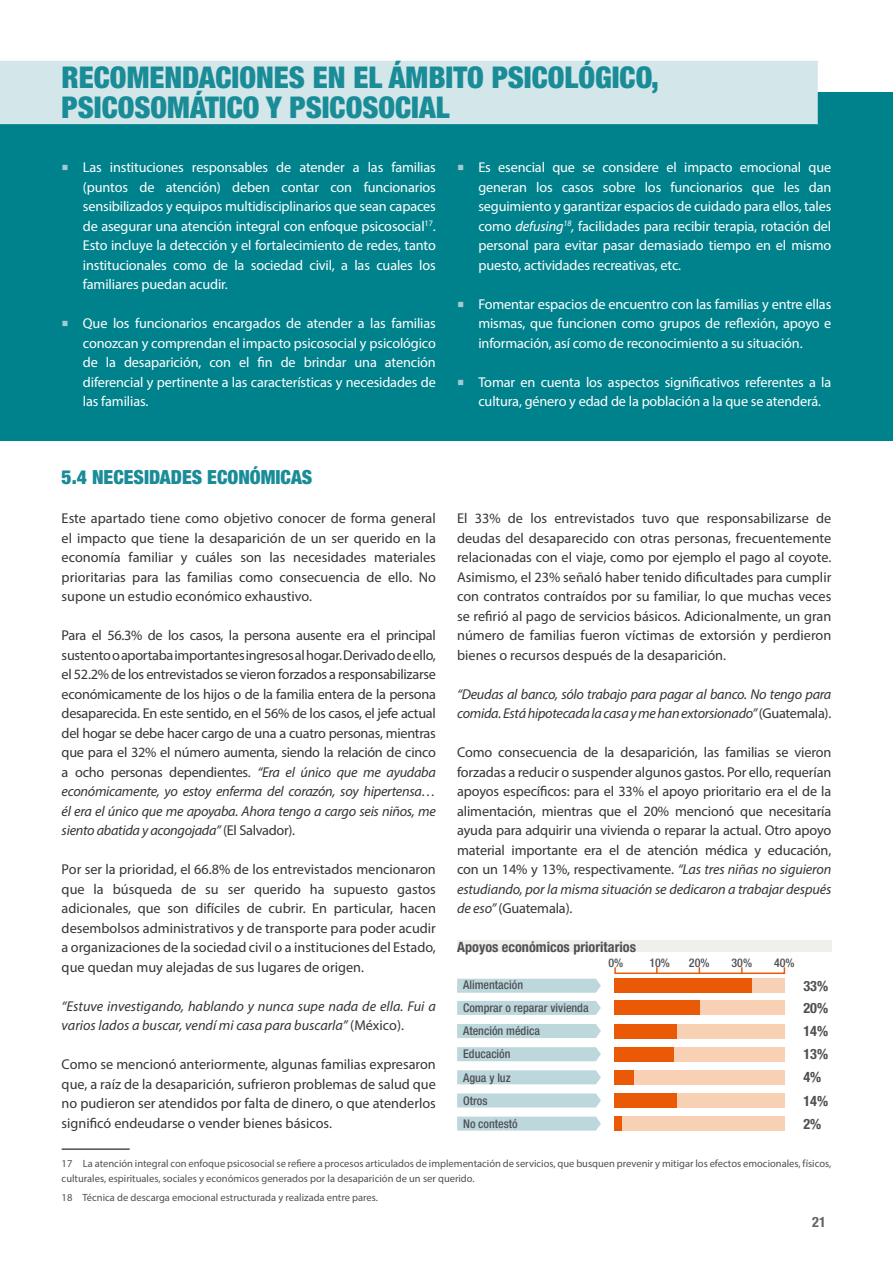
<style>
.page{position:relative;width:893px;height:1263px;background:#fff}
.page>*{position:absolute;margin:0;border:0;box-sizing:border-box;transform-origin:0 0}
.t1{font:900 condensed 30px "Helvetica Neue LT Std";color:#198c97}
.t2{font:900 condensed 19.5px "Helvetica Neue LT Std";color:#198c97}
.t3{font:14.25px/19.5px "Myriad Pro";color:#373437;text-align:justify}
.t4{font:14.25px/19.5px "Myriad Pro";letter-spacing:-.01em;color:#fff;text-align:justify}
.t5{font:italic 14.25px/19.5px "Myriad Pro";letter-spacing:-.015em;color:#373437}
.t6{font:700 condensed 14.25px "Helvetica Neue LT Std";color:#504f53}
.t7{font:700 condensed 14.25px "Helvetica Neue LT Std";color:#636267}
.t8{font:500 condensed 12px "Helvetica Neue LT Std";color:#504f53}
.t9{font:10.5px/15px "Myriad Pro";color:#504f53}
.s1{font-family:"Minion Pro";font-size:18px;color:#a4cad1}
.s2{font-style:italic}
.s3{font-style:normal}
</style>
<div class="page">
<svg style="left:457px;top:1093px;width:144px;height:14px;background:#bfd9de"></svg>
<div style="left:614px;top:1093px;width:170px;height:14px;background:#f8d1b4"></div>
<div style="left:614px;top:1093px;width:63px;height:14px;background:#ea5a06"></div>
<div style="left:0;top:92px;width:893px;height:349px;background:#00828d"></div>
<div style="left:0;top:61px;width:818px;height:63px;background:#d3e6e9"></div>
<hr style="left:62px;top:1148px;width:68px;height:2px;background:#504f53">
<div style="left:457px;top:940px;width:374px;height:12px;background:#f1efec"></div>
<svg style="left:457px;top:979px;width:144px;height:14px;background:#bed9de"></svg>
<div style="left:614px;top:979px;width:170px;height:14px;background:#f8d1b4"></div>
<div style="left:614px;top:979px;width:138px;height:14px;background:#ea5a06"></div>
<div style="left:457px;top:1001px;width:144px;height:14px;background:#bcd8dd"></div>
<div style="left:614px;top:1001px;width:170px;height:14px;background:#f8d1b4"></div>
<div style="left:614px;top:1001px;width:86px;height:14px;background:#ea5a06"></div>
<div style="left:457px;top:1024px;width:144px;height:14px;background:#bcd8dd"></div>
<div style="left:614px;top:1024px;width:170px;height:14px;background:#f8d1b4"></div>
<div style="left:614px;top:1024px;width:63px;height:14px;background:#ea5a06"></div>
<svg style="left:457px;top:1047px;width:144px;height:14px;background:#bed9de"></svg>
<div style="left:614px;top:1047px;width:170px;height:14px;background:#f8d1b4"></div>
<div style="left:614px;top:1047px;width:60px;height:14px;background:#ea5a06"></div>
<svg style="left:457px;top:1070px;width:144px;height:14px;background:#bed9de"></svg>
<div style="left:614px;top:1070px;width:170px;height:14px;background:#f8d1b4"></div>
<div style="left:614px;top:1070px;width:20px;height:14px;background:#ea5a06"></div>
<svg style="left:457px;top:1116px;width:144px;height:15px;background:#c1dbdf"></svg>
<div style="left:614px;top:1116px;width:170px;height:15px;background:#f8d1b4"></div>
<div style="left:614px;top:1116px;width:8px;height:15px;background:#ea5a06"></div>
<div style="left:614px;top:966px;width:171px;height:8px;border:2px solid #ea5a06"></div>
<h1 class="t1" style="left:62px;top:59px;width:82px">RECOMENDACI</h1>
<h1 class="t1" style="left:239px;top:59px;width:340px">ONES EN EL ÁMBITO PSICOLÓGIC</h1>
<h1 class="t1" style="left:636px;top:59px;width:25px">O,</h1>
<h1 class="t1" style="left:62px;top:89px;width:122px">PSICOSOMÁTIC</h1>
<h1 class="t1" style="left:243px;top:89px;width:167px">O Y PSICOSOCIAL</h1>
<p class="t4" style="left:83px;top:158px;width:354px;text-indent:-21px"><span class="s1">■</span> Las instituciones responsables de atender a las familias (puntos de atención) deben contar con funcionarios sensibilizados y equipos multidisciplinarios que sean capaces de asegurar una atención integral con enfoque psicosocial<sup>17</sup>.<br>Esto incluye la detección y el fortalecimiento de redes, tanto institucionales como de la sociedad civil, a las cuales los familiares puedan acudir.</p>
<p class="t4" style="left:83px;top:314px;width:354px;text-indent:-21px"><span class="s1">■</span> Que los funcionarios encargados de atender a las familias conozcan y comprendan el impacto psicosocial y psicológico de la desaparición, con el fin de brindar una atención diferencial y pertinente a las características y necesidades de las familias.</p>
<p class="t4" style="left:478px;top:158px;width:354px;text-indent:-21px"><span class="s1">■</span> Es esencial que se considere el impacto emocional que generan los casos sobre los funcionarios que les dan seguimiento y garantizar espacios de cuidado para ellos, tales como <span class="s2">defusing</span><sup>18</sup><span class="s2">,</span> facilidades para recibir terapia, rotación del personal para evitar pasar demasiado tiempo en el mismo puesto, actividades recreativas, etc.</p>
<p class="t4" style="left:478px;top:294px;width:354px;text-indent:-21px"><span class="s1">■</span> Fomentar espacios de encuentro con las familias y entre ellas mismas, que funcionen como grupos de reflexión, apoyo e información, así como de reconocimiento a su situación.</p>
<p class="t4" style="left:478px;top:372px;width:354px;text-indent:-21px"><span class="s1">■</span> Tomar en cuenta los aspectos significativos referentes a la cultura, género y edad de la población a la que se atenderá.</p>
<h2 class="t2" style="left:62px;top:465px;width:251px">5.4 NECESIDADES ECONÓMICAS</h2>
<p class="t3" style="left:62px;top:509px;width:376px">Este apartado tiene como objetivo conocer de forma general el impacto que tiene la desaparición de un ser querido en la economía familiar y cuáles son las necesidades materiales prioritarias para las familias como consecuencia de ello. No supone un estudio económico exhaustivo.</p>
<p class="t3" style="left:62px;top:626px;width:376px">Para el 56.3% de los casos, la persona ausente era el principal sustento o aportaba importantes ingresos al hogar. Derivado de ello, el 52.2% de los entrevistados se vieron forzados a responsabilizarse económicamente de los hijos o de la familia entera de la persona desaparecida. En este sentido, en el 56% de los casos, el jefe actual del hogar se debe hacer cargo de una a cuatro personas, mientras que para el 32% el número aumenta, siendo la relación de cinco a ocho personas dependientes. <span class="s2">“Era el único que me ayudaba económicamente, yo estoy enferma del corazón, soy hipertensa… él era el único que me apoyaba. Ahora tengo a cargo seis niños, me siento abatida y acongojada”</span> (El Salvador).</p>
<p class="t3" style="left:62px;top:859px;width:376px">Por ser la prioridad, el 66.8% de los entrevistados mencionaron que la búsqueda de su ser querido ha supuesto gastos adicionales, que son difíciles de cubrir. En particular, hacen desembolsos administrativos y de transporte para poder acudir a organizaciones de la sociedad civil o a instituciones del Estado, que quedan muy alejadas de sus lugares de origen.</p>
<p class="t5" style="left:62px;top:996px;width:376px">“Estuve investigando, hablando y nunca supe nada de ella. Fui a varios lados a buscar, vendí mi casa para buscarla” <span class="s3">(México).</span></p>
<p class="t3" style="left:62px;top:1054px;width:376px">Como se mencionó anteriormente, algunas familias expresaron que, a raíz de la desaparición, sufrieron problemas de salud que no pudieron ser atendidos por falta de dinero, o que atenderlos significó endeudarse o vender bienes básicos.</p>
<p class="t3" style="left:457px;top:508px;width:376px">El 33% de los entrevistados tuvo que responsabilizarse de deudas del desaparecido con otras personas, frecuentemente relacionadas con el viaje, como por ejemplo el pago al coyote.<br>Asimismo, el 23% señaló haber tenido dificultades para cumplir con contratos contraídos por su familiar, lo que muchas veces se refirió al pago de servicios básicos. Adicionalmente, un gran número de familias fueron víctimas de extorsión y perdieron bienes o recursos después de la desaparición.</p>
<p class="t5" style="left:457px;top:684px;width:376px">“Deudas al banco, sólo trabajo para pagar al banco. No tengo para comida. Está hipotecada la casa y me han extorsionado” <span class="s3">(Guatemala).</span></p>
<p class="t3" style="left:457px;top:742px;width:376px">Como consecuencia de la desaparición, las familias se vieron forzadas a reducir o suspender algunos gastos. Por ello, requerían apoyos específicos: para el 33% el apoyo prioritario era el de la alimentación, mientras que el 20% mencionó que necesitaría ayuda para adquirir una vivienda o reparar la actual. Otro apoyo material importante era el de atención médica y educación, con un 14% y 13%, respectivamente. <span class="s2">“Las tres niñas no siguieron estudiando, por la misma situación se dedicaron a trabajar después de eso”</span> (Guatemala).</p>
<p class="t6" style="left:457px;top:939px;width:180px">Apoyos económicos prioritarios</p>
<p class="t8" style="left:463px;top:978px;width:61px">Alimentación</p>
<p class="t6" style="left:803px;top:977px;width:26px">33%</p>
<p class="t8" style="left:463px;top:1001px;width:127px">Comprar o reparar vivienda</p>
<p class="t6" style="left:803px;top:999px;width:26px">20%</p>
<p class="t8" style="left:463px;top:1024px;width:78px">Atención médica</p>
<p class="t6" style="left:803px;top:1022px;width:26px">14%</p>
<p class="t8" style="left:463px;top:1047px;width:49px">Educación</p>
<p class="t6" style="left:803px;top:1045px;width:26px">13%</p>
<p class="t8" style="left:463px;top:1070px;width:49px">Agua y luz</p>
<p class="t6" style="left:803px;top:1069px;width:19px">4%</p>
<p class="t8" style="left:463px;top:1116px;width:56px">No contestó</p>
<p class="t6" style="left:803px;top:1115px;width:19px">2%</p>
<p class="t8" style="left:608px;top:955px;width:16px">0%</p>
<p class="t8" style="left:649px;top:955px;width:22px">10%</p>
<p class="t8" style="left:689px;top:955px;width:22px">20%</p>
<p class="t8" style="left:731px;top:955px;width:22px">30%</p>
<p class="t8" style="left:774px;top:955px;width:22px">40%</p>
<p class="t8" style="left:463px;top:1093px;width:26px">Otros</p>
<p class="t6" style="left:803px;top:1092px;width:26px">14%</p>
<p class="t9" style="left:62px;top:1156px;width:771px">17 La atención integral con enfoque psicosocial se refiere a procesos articulados de implementación de servicios, que busquen prevenir y mitigar los efectos emocionales, físicos, culturales, espirituales, sociales y económicos generados por la desaparición de un ser querido.</p>
<p class="t9" style="left:62px;top:1190px;width:318px">18 Técnica de descarga emocional estructurada y realizada entre pares.</p>
<p class="t7" style="left:812px;top:1213px;width:15px">21</p>
</div>
